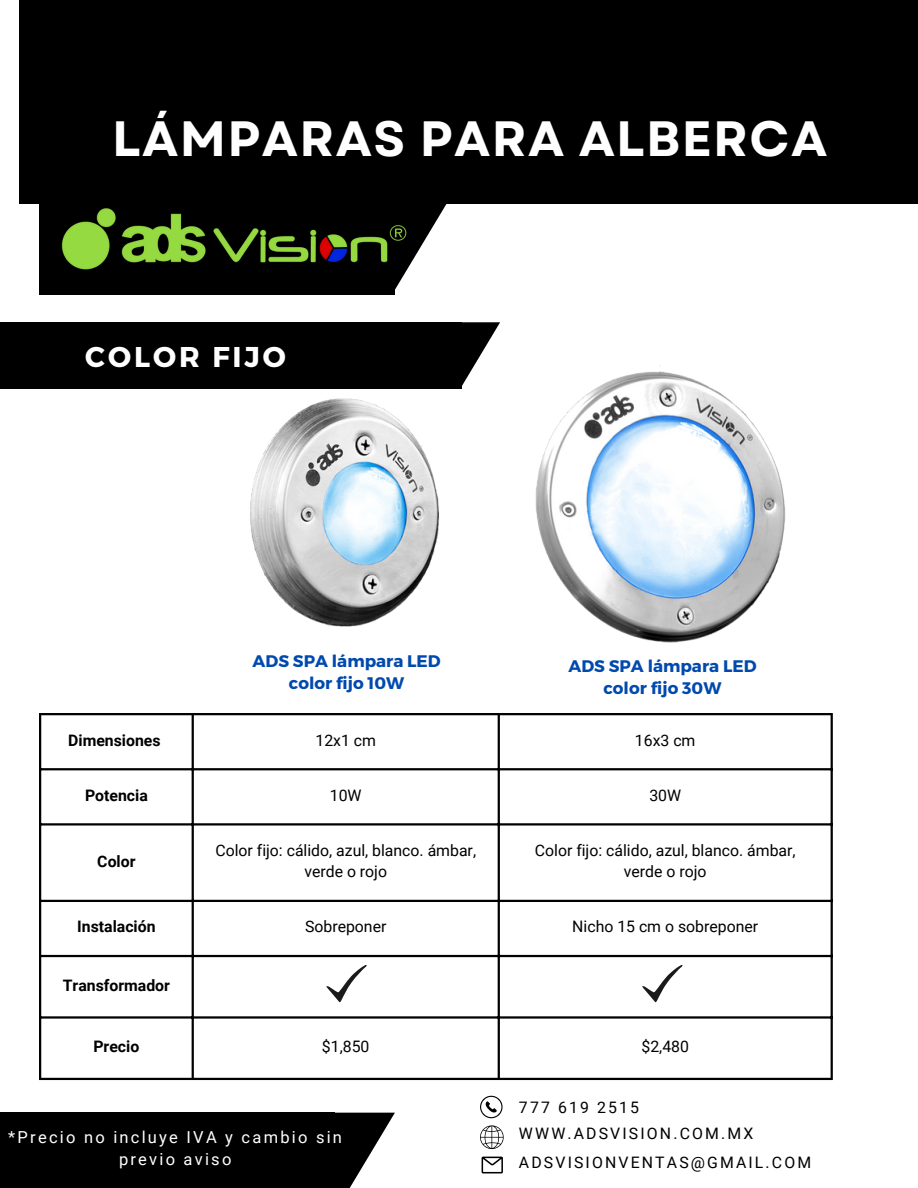
<style>
.page{position:relative;width:918px;height:1188px;background:#fff}
.page>*{position:absolute;margin:0;border:0;box-sizing:border-box;transform-origin:0 0}
.t1{font:700 49.5px "Garet";letter-spacing:.03em;color:#fff}
.t2{font:700 28.65px "Montserrat";letter-spacing:.105em;color:#fff}
.t3{font:700 16.8px/22.5px "Montserrat";color:#004aad;text-align:center}
.t4{font:16.5px/22.5px "Roboto";letter-spacing:.135em;color:#fff;text-align:center}
.t5{font:15.9px/21.3px "Roboto";color:#000;text-align:center}
.t6{font:15.9px "Roboto";letter-spacing:.135em;color:#000}
.t7{font:700 15.9px "Roboto";color:#000}
</style>
<div class="page">
<img style="left:535px;top:366px;width:251px;height:277px">
<div style="left:19px;top:0;width:899px;height:204px;background:#000"></div>
<div style="left:39px;top:183px;width:356px;height:111px;background:#000"></div>
<svg style="left:395px;top:204px;width:52px;height:86px"></svg>
<div style="left:0;top:322px;width:462px;height:67px;background:#000"></div>
<svg style="left:462px;top:322px;width:38px;height:64px"></svg>
<div style="left:0;top:1113px;width:334px;height:75px;background:#000"></div>
<svg style="left:334px;top:1113px;width:61px;height:75px"></svg>
<img style="left:61px;top:204px;width:356px;height:70px">
<svg style="left:480px;top:1125px;width:24px;height:24px"></svg>
<svg style="left:482px;top:1157px;width:21px;height:16px"></svg>
<svg style="left:480px;top:1096px;width:23px;height:22px"></svg>
<hr style="left:39px;top:715px;width:2px;height:363px;background:#000">
<hr style="left:192px;top:715px;width:2px;height:363px;background:#000">
<hr style="left:498px;top:715px;width:2px;height:363px;background:#000">
<hr style="left:831px;top:715px;width:2px;height:363px;background:#000">
<hr style="left:39px;top:713px;width:794px;height:2px;background:#000">
<hr style="left:39px;top:768px;width:794px;height:2px;background:#000">
<hr style="left:39px;top:823px;width:794px;height:3px;background:#000">
<hr style="left:39px;top:900px;width:794px;height:2px;background:#000">
<hr style="left:39px;top:955px;width:794px;height:2px;background:#000">
<hr style="left:39px;top:1016px;width:794px;height:3px;background:#000">
<hr style="left:39px;top:1078px;width:794px;height:2px;background:#000">
<svg style="left:326px;top:965px;width:41px;height:38px"></svg>
<svg style="left:642px;top:965px;width:41px;height:38px"></svg>
<img style="left:250px;top:398px;width:189px;height:229px">
<p class="t1" style="left:112px;top:103px;width:716px">LÁMPARAS PARA ALBERCA</p>
<p class="t2" style="left:85px;top:338px;width:202px">COLOR FIJO</p>
<p class="t3" style="left:253px;top:649px;width:190px">ADS SPA lámpara LED color fijo 10W</p>
<p class="t3" style="left:568px;top:654px;width:190px">ADS SPA lámpara LED color fijo 30W</p>
<p class="t7" style="left:68px;top:731px;width:94px">Dimensiones</p>
<p class="t5" style="left:315px;top:730px;width:62px">12x1 cm</p>
<p class="t5" style="left:635px;top:730px;width:62px">16x3 cm</p>
<p class="t7" style="left:85px;top:786px;width:64px">Potencia</p>
<p class="t5" style="left:330px;top:785px;width:33px">10W</p>
<p class="t5" style="left:649px;top:785px;width:33px">30W</p>
<p class="t7" style="left:97px;top:852px;width:40px">Color</p>
<p class="t5" style="left:215px;top:840px;width:262px">Color fijo: cálido, azul, blanco. ámbar, verde o rojo</p>
<p class="t5" style="left:535px;top:840px;width:262px">Color fijo: cálido, azul, blanco. ámbar, verde o rojo</p>
<p class="t7" style="left:77px;top:918px;width:80px">Instalación</p>
<p class="t5" style="left:305px;top:916px;width:83px">Sobreponer</p>
<p class="t5" style="left:572px;top:916px;width:187px">Nicho 15 cm o sobreponer</p>
<p class="t7" style="left:63px;top:976px;width:109px">Transformador</p>
<p class="t7" style="left:93px;top:1038px;width:47px">Precio</p>
<p class="t5" style="left:322px;top:1036px;width:49px">$1,850</p>
<p class="t5" style="left:641px;top:1036px;width:49px">$2,480</p>
<p class="t4" style="left:8px;top:1126px;width:335px">*Precio no incluye IVA y cambio sin previo aviso</p>
<p class="t6" style="left:519px;top:1098px;width:122px">777 619 2515</p>
<p class="t6" style="left:519px;top:1124px;width:236px">WWW.ADSVISION.COM.MX</p>
<p class="t6" style="left:519px;top:1153px;width:294px">ADSVISIONVENTAS@GMAIL.COM</p>
</div>
